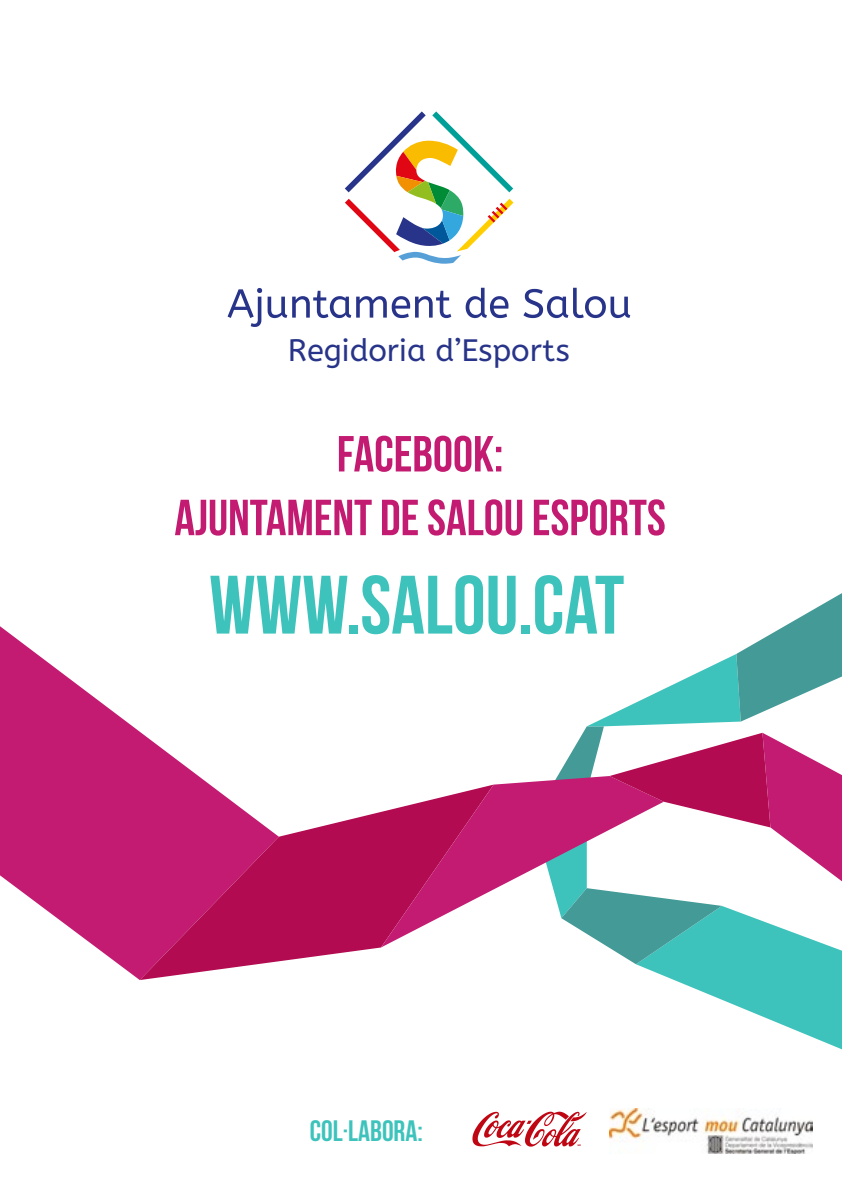
<style>
.page{position:relative;width:842px;height:1191px;background:#fff}
.page>*{position:absolute;margin:0;border:0;box-sizing:border-box;transform-origin:0 0}
.t1{font:700 82.6px "Bebas Neue";color:#3ec3bc}
.t2{font:700 50.6px/63.6px "Bebas Neue";color:#c31b72;text-align:center}
.t3{font:31px "A Bee Zee";color:#283489}
.t4{font:700 29.4px "Bebas Neue";color:#3ec3bc}
</style>
<div class="page">
<svg style="left:472px;top:1111px;width:115px;height:35px"></svg>
<img style="left:610px;top:1108px;width:203px;height:45px">
<svg style="left:0;top:626px;width:209px;height:354px;fill:#c31b72"></svg>
<svg style="left:140px;top:784px;width:242px;height:196px"></svg>
<svg style="left:381px;top:781px;width:152px;height:166px"></svg>
<svg style="left:533px;top:593px;width:309px;height:456px"></svg>
<svg style="left:228px;top:288px;width:402px;height:39px"></svg>
<svg style="left:344px;top:111px;width:170px;height:153px"></svg>
<p class="t3" style="left:288px;top:332px;width:283px">Regidoria d’Esports</p>
<p class="t2" style="left:174px;top:421px;width:493px">FACEBOOK:<br>AJUNTAMENT DE SALOU ESPORTS</p>
<h1 class="t1" style="left:209px;top:560px;width:417px">WWW.SALOU.CAT</h1>
<p class="t4" style="left:310px;top:1114px;width:115px">COL·LABORA:</p>
</div>
